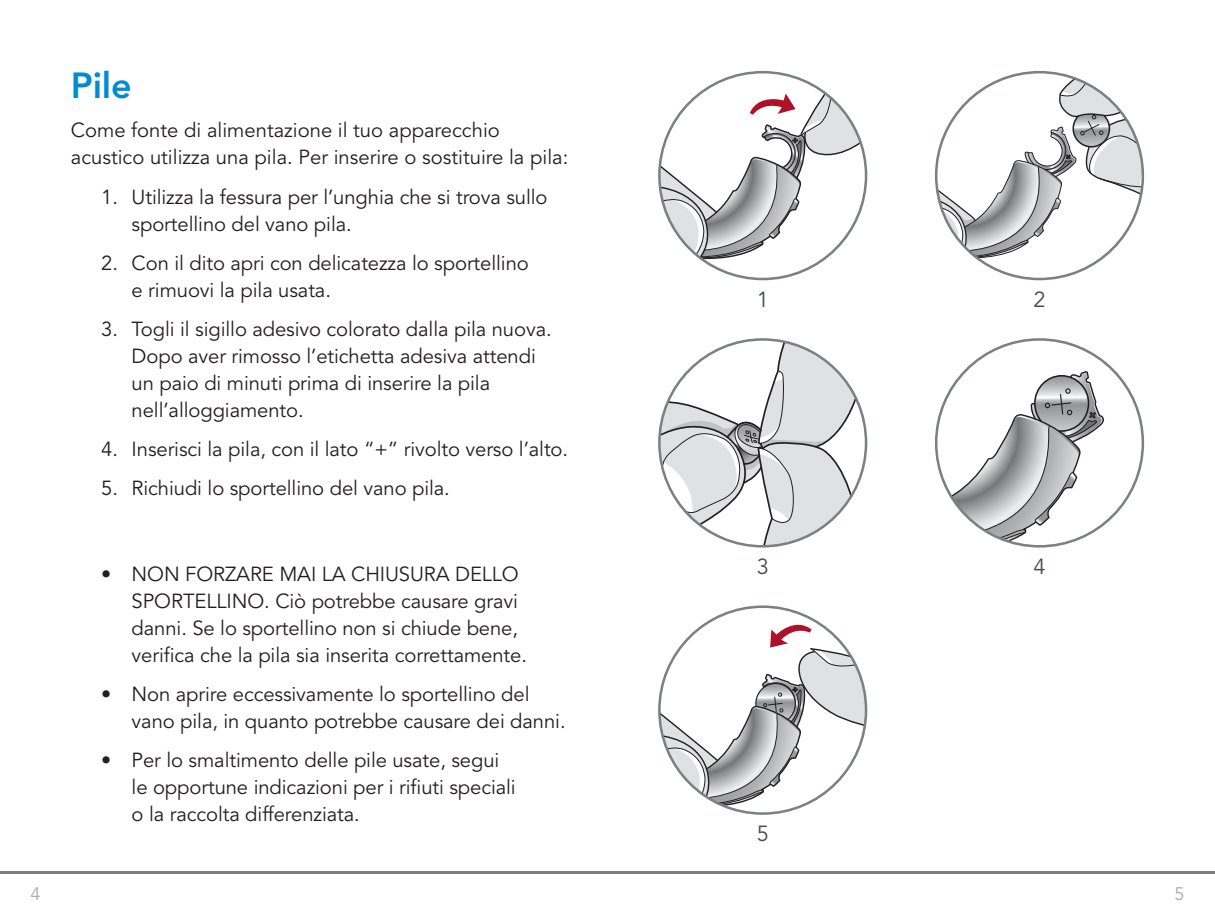
<style>
.page{position:relative;width:1215px;height:912px;background:#fff}
.page>*{position:absolute;margin:0;border:0;box-sizing:border-box;transform-origin:0 0}
._2__Subhead{font:36px "Avenir LT SLI Std Heavy";color:#008dce}
._8__caption_number{font:21.82px "Avenir LT SLI Std Book";color:#464b54}
._1__body{font:20.25px/27px "Avenir LT SLI Std Book";letter-spacing:-.005em;color:#231f20}
.t1{font:18px "Avenir LT SLI Std Book";color:#a8abac}
</style>
<div class="page">
<hr style="left:0;top:871px;width:1215px;height:3px;background:#7b8080">
<svg style="left:659px;top:616px;width:207px;height:197px"></svg>
<svg style="left:936px;top:369px;width:170px;height:177px"></svg>
<svg style="left:659px;top:72px;width:207px;height:206px"></svg>
<svg style="left:936px;top:77px;width:207px;height:197px"></svg>
<svg style="left:659px;top:339px;width:207px;height:207px"></svg>
<p class="_2__Subhead" style="left:71px;top:64px;width:62px">Pile</p>
<p class="_1__body" style="left:71px;top:117px;width:499px">Come fonte di alimentazione il tuo apparecchio acustico utilizza una pila. Per inserire o sostituire la pila:</p>
<p class="_1__body" style="left:132px;top:183px;width:418px;text-indent:-30px">1. Utilizza la fessura per l’unghia che si trova sullo sportellino del vano pila.</p>
<p class="_1__body" style="left:132px;top:250px;width:399px;text-indent:-30px">2. Con il dito apri con delicatezza lo sportellino e rimuovi la pila usata.</p>
<p class="_1__body" style="left:132px;top:316px;width:422px;text-indent:-30px">3. Togli il sigillo adesivo colorato dalla pila nuova.<br>Dopo aver rimosso l’etichetta adesiva attendi un paio di minuti prima di inserire la pila nell’alloggiamento.</p>
<p class="_1__body" style="left:101px;top:436px;width:468px">4. Inserisci la pila, con il lato “+” rivolto verso l’alto.</p>
<p class="_1__body" style="left:101px;top:475px;width:350px">5. Richiudi lo sportellino del vano pila.</p>
<p class="_1__body" style="left:132px;top:560px;width:397px;text-indent:-30px">• NON FORZARE MAI LA CHIUSURA DELLO SPORTELLINO. Ciò potrebbe causare gravi danni. Se lo sportellino non si chiude bene, verifica che la pila sia inserita correttamente.</p>
<p class="_1__body" style="left:132px;top:680px;width:436px;text-indent:-30px">• Non aprire eccessivamente lo sportellino del vano pila, in quanto potrebbe causare dei danni.</p>
<p class="_1__body" style="left:132px;top:746px;width:386px;text-indent:-30px">• Per lo smaltimento delle pile usate, segui le opportune indicazioni per i rifiuti speciali o la raccolta differenziata.</p>
<p class="_8__caption_number" style="left:757px;top:287px;width:14px">1</p>
<p class="_8__caption_number" style="left:1033px;top:287px;width:14px">2</p>
<p class="_8__caption_number" style="left:757px;top:554px;width:14px">3</p>
<p class="_8__caption_number" style="left:757px;top:820px;width:14px">5</p>
<p class="_8__caption_number" style="left:1033px;top:554px;width:14px">4</p>
<p class="t1" style="left:30px;top:883px;width:12px">4</p>
<p class="t1" style="left:1175px;top:883px;width:12px">5</p>
</div>
